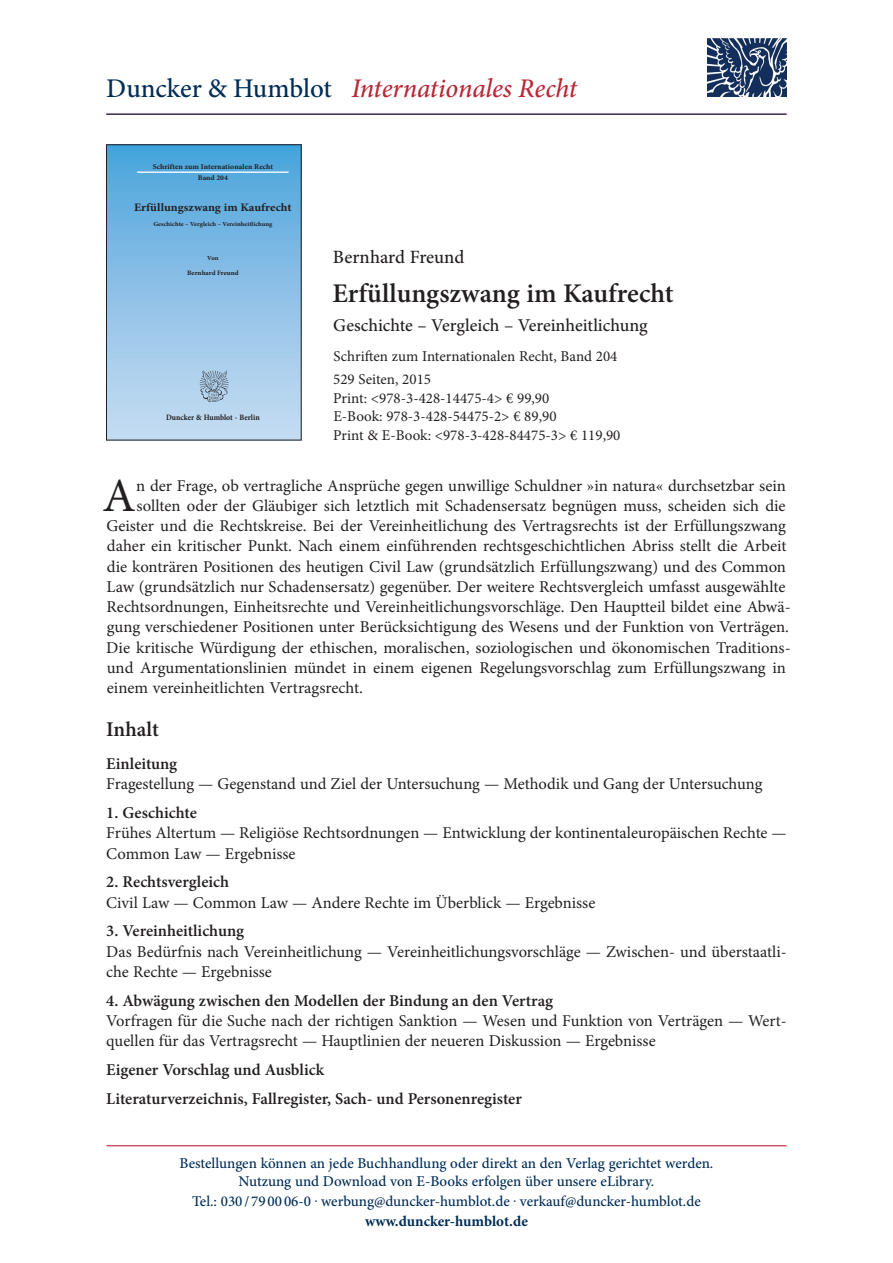
<style>
.page{position:relative;width:893px;height:1263px;background:#fff}
.page>*{position:absolute;margin:0;border:0;box-sizing:border-box;transform-origin:0 0}
.t1{font:47.7px "Minion Pro";color:#231f20}
.t2{font:italic 500 27px "Minion Pro";letter-spacing:-.005em;color:#b72837}
.t3{font:600 27px "Minion Pro";color:#231f20}
.t4{font:600 21px "Minion Pro";color:#231f20}
.t5{font:500 18.75px "Minion Pro";color:#231f20}
.t6{font:500 18px "Minion Pro";color:#231f20}
.t7{font:16.5px/20.2px "Minion Pro";color:#231f20}
.t8{font:600 16.5px/28.8px "Minion Pro";color:#231f20}
.t9{font:500 15px/18px "Minion Pro";color:#002d56;text-align:center}
.t10{font:15px/18.8px "Minion Pro";color:#231f20}
.t11{font:700 15px "Minion Pro";color:#002d56}
.t12{font:700 11.4px "Minion Pro";letter-spacing:.005em;color:#231f20;scale:1.07 1}
.t13{font:700 8.1px "Minion Pro";letter-spacing:-.005em;color:#231f20;scale:.93 1}
.t14{font:700 7.35px "Minion Pro";letter-spacing:.005em;color:#231f20;scale:1.05 1}
.t15{font:700 7.2px "Minion Pro";color:#231f20;scale:1.07 1}
.t16{font:700 6.6px "Minion Pro";color:#231f20;scale:1.07 1}
.t17{font:700 6.15px "Minion Pro";color:#231f20;scale:1.07 1}
.s1{font-style:normal;color:#002d56}
</style>
<div class="page">
<hr style="left:106px;top:1145px;width:681px;height:1px;background:#b72837">
<div style="left:106px;top:145px;width:195px;height:295px;background:linear-gradient(to bottom,#4ba4dc,#cbddf2)"></div>
<hr style="left:137px;top:171px;width:152px;height:2px;background:#fff">
<img style="left:197px;top:369px;width:32px;height:35px">
<div style="left:106px;top:145px;width:195px;height:295px;border:1px solid #231f20"></div>
<img style="left:707px;top:38px;width:79px;height:59px">
<hr style="left:106px;top:114px;width:681px;height:1px;background:#002d56">
<h2 class="t2" style="left:106px;top:70px;width:472px"><span class="s1">Duncker &amp; Humblot</span> Internationales Recht</h2>
<p class="t14" style="left:153px;top:161px;width:116px">Schriften zum Internationalen Recht</p>
<p class="t15" style="left:198px;top:173px;width:30px">Band 204</p>
<p class="t12" style="left:134px;top:199px;width:149px">Erfüllungszwang im Kaufrecht</p>
<p class="t17" style="left:153px;top:220px;width:113px">Geschichte – Vergleich – Vereinheitlichung</p>
<p class="t17" style="left:207px;top:254px;width:12px">Von</p>
<p class="t16" style="left:187px;top:268px;width:50px">Bernhard Freund</p>
<p class="t13" style="left:166px;top:411px;width:102px">Duncker &amp; Humblot · Berlin</p>
<p class="t5" style="left:333px;top:245px;width:133px">Bernhard Freund</p>
<h2 class="t3" style="left:332px;top:275px;width:343px">Erfüllungszwang im Kaufrecht</h2>
<p class="t6" style="left:333px;top:314px;width:316px">Geschichte – Vergleich – Vereinheitlichung</p>
<p class="t10" style="left:333px;top:345px;width:286px;line-height:23px">Schriften zum Internationalen Recht, Band 204<br>529 Seiten, 2015</p>
<p class="t10" style="left:333px;top:389px;width:289px">Print: &lt;978-3-428-14475-4&gt; € 99,90<br>E-Book: 978-3-428-54475-2&gt; € 89,90<br>Print &amp; E-Book: &lt;978-3-428-84475-3&gt; € 119,90</p>
<h1 class="t1" style="left:103px;top:464px;width:35px">A</h1>
<p class="t7" style="left:136px;top:475px;width:651px">n der Frage, ob vertragliche Ansprüche gegen unwillige Schuldner »in natura« durchsetzbar sein</p>
<p class="t7" style="left:137px;top:495px;width:651px">sollten oder der Gläubiger sich letztlich mit Schadensersatz begnügen muss, scheiden sich die</p>
<p class="t7" style="left:106px;top:516px;width:681px">Geister und die Rechtskreise. Bei der Vereinheitlichung des Vertragsrechts ist der Erfüllungszwang</p>
<p class="t7" style="left:107px;top:536px;width:681px">daher ein kritischer Punkt. Nach einem einführenden rechtsgeschichtlichen Abriss stellt die Arbeit</p>
<p class="t7" style="left:107px;top:556px;width:681px">die konträren Positionen des heutigen Civil Law (grundsätzlich Erfüllungszwang) und des Common</p>
<p class="t7" style="left:106px;top:576px;width:681px">Law (grundsätzlich nur Schadensersatz) gegenüber. Der weitere Rechtsvergleich umfasst ausgewählte</p>
<p class="t7" style="left:106px;top:597px;width:686px">Rechtsordnungen, Einheitsrechte und Vereinheitlichungsvorschläge. Den Hauptteil bildet eine Abwä-</p>
<p class="t7" style="left:107px;top:617px;width:684px">gung verschiedener Positionen unter Berücksichtigung des Wesens und der Funktion von Verträgen.</p>
<p class="t7" style="left:106px;top:637px;width:686px">Die kritische Würdigung der ethischen, moralischen, soziologischen und ökonomischen Traditions-</p>
<p class="t7" style="left:107px;top:657px;width:681px">und Argumentationslinien mündet in einem eigenen Regelungsvorschlag zum Erfüllungszwang in</p>
<p class="t7" style="left:107px;top:678px;width:258px">einem vereinheitlichten Vertragsrecht.</p>
<p class="t4" style="left:106px;top:715px;width:54px">Inhalt</p>
<p class="t8" style="left:106px;top:749px;width:72px">Einleitung</p>
<p class="t7" style="left:106px;top:774px;width:658px">Fragestellung — Gegenstand und Ziel der Untersuchung — Methodik und Gang der Untersuchung</p>
<p class="t8" style="left:106px;top:798px;width:92px">1. Geschichte</p>
<p class="t7" style="left:106px;top:823px;width:682px">Frühes Altertum — Religiöse Rechtsordnungen — Entwicklung der kontinentaleuropäischen Rechte —<br>Common Law — Ergebnisse</p>
<p class="t8" style="left:106px;top:867px;width:124px">2. Rechtsvergleich</p>
<p class="t7" style="left:106px;top:892px;width:491px">Civil Law — Common Law — Andere Rechte im Überblick — Ergebnisse</p>
<p class="t8" style="left:106px;top:916px;width:139px">3. Vereinheitlichung</p>
<p class="t7" style="left:106px;top:941px;width:682px">Das Bedürfnis nach Vereinheitlichung — Vereinheitlichungsvorschläge — Zwischen- und überstaatli&shy;che Rechte — Ergebnisse</p>
<p class="t8" style="left:106px;top:986px;width:448px">4. Abwägung zwischen den Modellen der Bindung an den Vertrag</p>
<p class="t7" style="left:106px;top:1010px;width:682px">Vorfragen für die Suche nach der richtigen Sanktion — Wesen und Funktion von Verträgen — Wert&shy;quellen für das Vertragsrecht — Hauptlinien der neueren Diskussion — Ergebnisse</p>
<p class="t8" style="left:106px;top:1055px;width:417px">Eigener Vorschlag und Ausblick<br>Literaturverzeichnis, Fallregister, Sach- und Personenregister</p>
<p class="t9" style="left:179px;top:1154px;width:535px">Bestellungen können an jede Buchhandlung oder direkt an den Verlag gerichtet werden.<br>Nutzung und Download von E-Books erfolgen über unsere eLibrary.</p>
<p class="t9" style="left:192px;top:1192px;width:510px">Tel.: 030 / 79 00 06-0 . werbung@duncker-humblot.de . verkauf@duncker-humblot.de</p>
<p class="t11" style="left:365px;top:1210px;width:164px">www.duncker-humblot.de</p>
</div>
